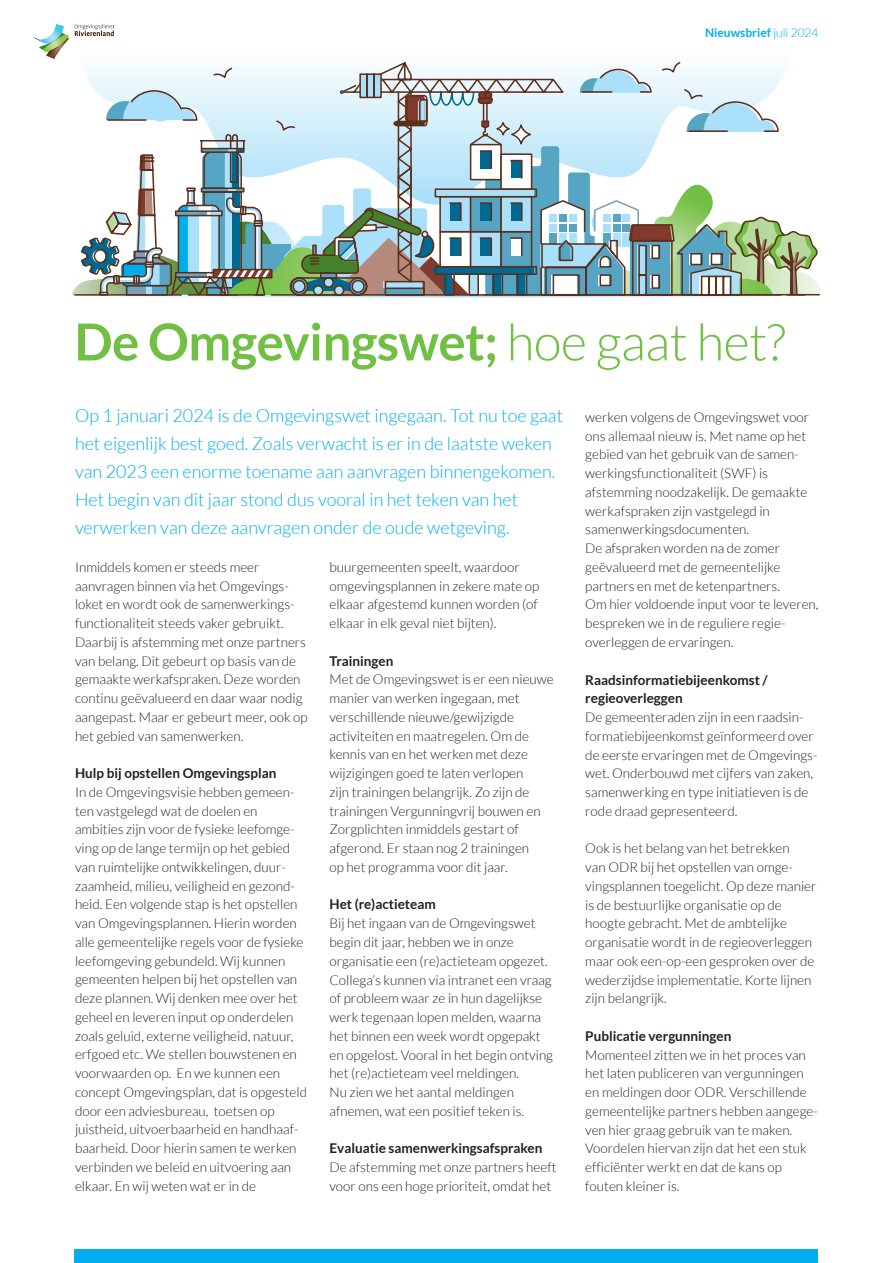
<style>
.page{position:relative;width:893px;height:1263px;background:#fff}
.page>*{position:absolute;margin:0;border:0;box-sizing:border-box;transform-origin:0 0}
.t1{font:700 51px "Lato";letter-spacing:-.01em;color:#71bf44}
.t2{font:300 18px/28px "Lato";color:#00aeef}
.t3{font:300 13.5px/18.8px "Lato";color:#231f20}
.t4{font:700 13.5px/18.8px "Lato";color:#231f20}
.t5{font:700 12px "Lato";color:#00aeef}
.s1{font-weight:300}
</style>
<div class="page">
<div style="left:74px;top:1249px;width:744px;height:14px;background:#00aeef"></div>
<svg style="left:33px;top:24px;width:789px;height:274px"></svg>
<p class="t5" style="left:705px;top:26px;width:115px">Nieuwsbrief <span class="s1">juli 2024</span></p>
<h1 class="t1" style="left:74px;top:320px;width:713px">De Omgevingswet; <span class="s1">hoe gaat het?</span></h1>
<p class="t2" style="left:75px;top:403px;width:490px">Op 1 januari 2024 is de Omgevingswet ingegaan. Tot nu toe gaat het eigenlijk best goed. Zoals verwacht is er in de laatste weken van 2023 een enorme toename aan aanvragen binnengekomen.<br>Het begin van dit jaar stond dus vooral in het teken van het verwerken van deze aanvragen onder de oude wetgeving.</p>
<p class="t3" style="left:75px;top:558px;width:234px">Inmiddels komen er steeds meer aanvragen binnen via het Omgevings&shy;loket en wordt ook de samenwerkings&shy;functionaliteit steeds vaker gebruikt.<br>Daarbij is afstemming met onze partners van belang. Dit gebeurt op basis van de gemaakte werkafspraken. Deze worden continu geëvalueerd en daar waar nodig aangepast. Maar er gebeurt meer, ook op het gebied van samenwerken.</p>
<p class="t4" style="left:75px;top:765px;width:203px">Hulp bij opstellen Omgevingsplan</p>
<p class="t3" style="left:75px;top:784px;width:234px">In de Omgevingsvisie hebben gemeen&shy;ten vastgelegd wat de doelen en ambities zijn voor de fysieke leefomge&shy;ving op de lange termijn op het gebied van ruimtelijke ontwikkelingen, duur&shy;zaamheid, milieu, veiligheid en gezond&shy;heid. Een volgende stap is het opstellen van Omgevingsplannen. Hierin worden alle gemeentelijke regels voor de fysieke leefomgeving gebundeld. Wij kunnen gemeenten helpen bij het opstellen van deze plannen. Wij denken mee over het geheel en leveren input op onderdelen zoals geluid, externe veiligheid, natuur, erfgoed etc. We stellen bouwstenen en voorwaarden op. En we kunnen een concept Omgevingsplan, dat is opgesteld door een adviesbureau, toetsen op juistheid, uitvoerbaarheid en handhaaf&shy;baarheid. Door hierin samen te werken verbinden we beleid en uitvoering aan elkaar. En wij weten wat er in de</p>
<p class="t3" style="left:585px;top:409px;width:235px">werken volgens de Omgevingswet voor ons allemaal nieuw is. Met name op het gebied van het gebruik van de samen&shy;werkingsfunctionaliteit (SWF) is afstemming noodzakelijk. De gemaakte werkafspraken zijn vastgelegd in samenwerkingsdocumenten.<br>De afspraken worden na de zomer geëvalueerd met de gemeentelijke partners en met de ketenpartners.<br>Om hier voldoende input voor te leveren, bespreken we in de reguliere regie&shy;overleggen de ervaringen.</p>
<p class="t4" style="left:585px;top:671px;width:184px">Raadsinformatiebijeenkomst / regieoverleggen</p>
<p class="t3" style="left:585px;top:709px;width:234px">De gemeenteraden zijn in een raadsin&shy;formatiebijeenkomst geïnformeerd over de eerste ervaringen met de Omgevings&shy;wet. Onderbouwd met cijfers van zaken, samenwerking en type initiatieven is de rode draad gepresenteerd.</p>
<p class="t3" style="left:585px;top:840px;width:233px">Ook is het belang van het betrekken<br>van ODR bij het opstellen van omge&shy;vingsplannen toegelicht. Op deze manier is de bestuurlijke organisatie op de hoogte gebracht. Met de ambtelijke organisatie wordt in de regieoverleggen maar ook een-op-een gesproken over de wederzijdse implementatie. Korte lijnen zijn belangrijk.</p>
<p class="t4" style="left:585px;top:1027px;width:148px">Publicatie vergunningen</p>
<p class="t3" style="left:585px;top:1046px;width:234px">Momenteel zitten we in het proces van het laten publiceren van vergunningen en meldingen door ODR. Verschillende gemeentelijke partners hebben aangege&shy;ven hier graag gebruik van te maken.<br>Voordelen hiervan zijn dat het een stuk efficiënter werkt en dat de kans op fouten kleiner is.</p>
<p class="t3" style="left:329px;top:559px;width:211px">buurgemeenten speelt, waardoor omgevingsplannen in zekere mate op elkaar afgestemd kunnen worden (of elkaar in elk geval niet bijten).</p>
<p class="t4" style="left:329px;top:652px;width:65px">Trainingen</p>
<p class="t3" style="left:329px;top:671px;width:226px">Met de Omgevingswet is er een nieuwe manier van werken ingegaan, met verschillende nieuwe/gewijzigde activiteiten en maatregelen. Om de kennis van en het werken met deze wijzigingen goed te laten verlopen<br>zijn trainingen belangrijk. Zo zijn de trainingen Vergunningvrij bouwen en Zorgplichten inmiddels gestart of afgerond. Er staan nog 2 trainingen<br>op het programma voor dit jaar.</p>
<p class="t4" style="left:329px;top:896px;width:108px">Het (re)actieteam</p>
<p class="t3" style="left:329px;top:915px;width:225px">Bij het ingaan van de Omgevingswet begin dit jaar, hebben we in onze organisatie een (re)actieteam opgezet.<br>Collega’s kunnen via intranet een vraag of probleem waar ze in hun dagelijkse werk tegenaan lopen melden, waarna het binnen een week wordt opgepakt en opgelost. Vooral in het begin ontving het (re)actieteam veel meldingen.<br>Nu zien we het aantal meldingen afnemen, wat een positief teken is.</p>
<p class="t4" style="left:329px;top:1140px;width:214px">Evaluatie samenwerkingsafspraken</p>
<p class="t3" style="left:329px;top:1159px;width:228px">De afstemming met onze partners heeft voor ons een hoge prioriteit, omdat het</p>
</div>
